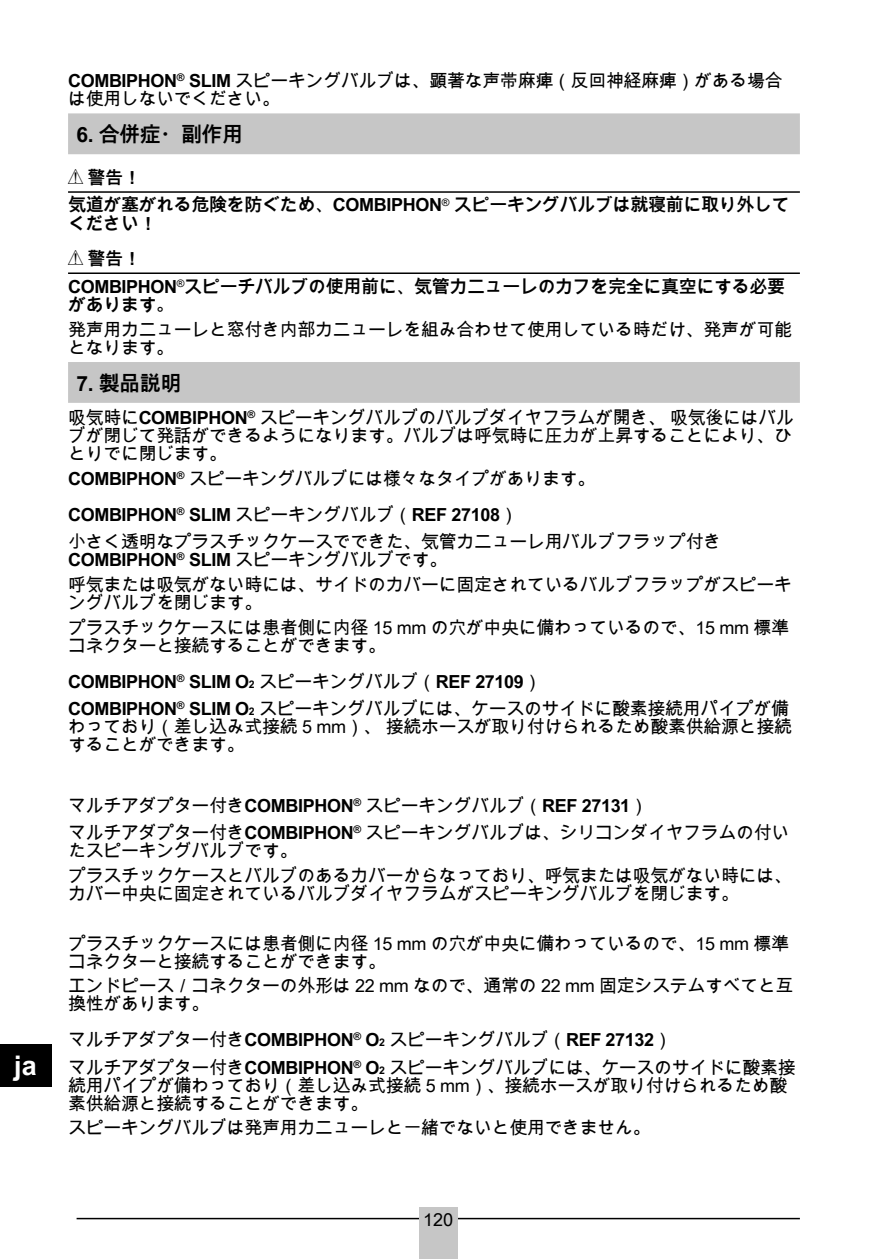
<style>
.page{position:relative;width:885px;height:1259px;background:#fff}
.page>*{position:absolute;margin:0;border:0;box-sizing:border-box;transform-origin:0 0}
.t1{font:700 27px "Arial Unicode MS";color:#fff}
.t2{font:700 21px "Arial Unicode MS";letter-spacing:-.02em;color:#000}
.t3{font:18px/18px "Arial Unicode MS";letter-spacing:-.02em;color:#000}
.t4{font:700 18px/27.3px "Arial Unicode MS";letter-spacing:-.02em;color:#000}
.s1{font-weight:700}
.s2{font-family:"Fahl Piktogramme";font-weight:400}
.s3{font-weight:700;font-size:10.5px}
</style>
<div class="page">
<hr style="left:77px;top:1217px;width:722px;height:2px;background:#000">
<div style="left:419px;top:1207px;width:38px;height:52px;background:#c6c6c6"></div>
<div style="left:0;top:1044px;width:51px;height:42px;background:#000"></div>
<svg style="left:68px;top:113px;width:731px;height:290px"></svg>
<hr style="left:68px;top:191px;width:731px;height:2px;background:#000">
<hr style="left:68px;top:272px;width:731px;height:2px;background:#000">
<h1 class="t1" style="left:14px;top:1045px;width:24px">ja</h1>
<p class="t3" style="left:68px;top:71px;width:716px"><span class="s1">COMBIPHON</span><sup>®</sup> <span class="s1">SLIM</span> スピーキングバルブは、顕著な声帯麻痺（反回神経麻痺）がある場合は使用しないでください。</p>
<p class="t2" style="left:77px;top:119px;width:168px">6. 合併症・副作用</p>
<p class="t4" style="left:68px;top:165px;width:723px"><span class="s2">N</span> 警告！<br>気道が塞がれる危険を防ぐため、COMBIPHON<sup>®</sup> スピーキングバルブは就寝前に取り外して</p>
<p class="t4" style="left:68px;top:206px;width:90px;line-height:35.7px">ください！<br><span class="s2">N</span> 警告！</p>
<p class="t4" style="left:68px;top:278px;width:718px;line-height:18px">COMBIPHON<sup>®</sup>スピーチバルブの使用前に、気管カニューレのカフを完全に真空にする必要があります。</p>
<p class="t3" style="left:68px;top:320px;width:725px">発声用カニューレと窓付き内部カニューレを組み合わせて使用している時だけ、発声が可能となります。</p>
<p class="t2" style="left:77px;top:368px;width:106px">7. 製品説明</p>
<p class="t3" style="left:68px;top:408px;width:727px;text-align:justify">吸気時に<span class="s1">COMBIPHON</span><sup>®</sup> スピーキングバルブのバルブダイヤフラムが開き、 吸気後にはバルブが閉じて発話ができるようになります。バルブは呼気時に圧力が上昇することにより、ひとりでに閉じます。</p>
<p class="t3" style="left:68px;top:460px;width:529px;line-height:35.7px"><span class="s1">COMBIPHON</span><sup>®</sup> スピーキングバルブには様々なタイプがあります。<br><span class="s1">COMBIPHON</span><sup>®</sup> <span class="s1">SLIM</span> スピーキングバルブ（<span class="s1">REF 27108</span>）</p>
<p class="t3" style="left:68px;top:532px;width:655px">小さく透明なプラスチックケースでできた、気管カニューレ用バルブフラップ付き<br><span class="s1">COMBIPHON</span><sup>®</sup> <span class="s1">SLIM</span> スピーキングバルブです。</p>
<p class="t3" style="left:68px;top:575px;width:725px">呼気または吸気がない時には、サイドのカバーに固定されているバルブフラップがスピーキングバルブを閉じます。</p>
<p class="t3" style="left:68px;top:618px;width:722px">プラスチックケースには患者側に内径 15 mm の穴が中央に備わっているので、15 mm 標準コネクターと接続することができます。</p>
<p class="t3" style="left:68px;top:667px;width:722px;line-height:27.3px"><span class="s1">COMBIPHON</span><sup>®</sup> <span class="s1">SLIM O</span><span class="s3">2</span> スピーキングバルブ（<span class="s1">REF 27109</span>）<br><span class="s1">COMBIPHON</span><sup>®</sup> <span class="s1">SLIM O</span><span class="s3">2</span> スピーキングバルブには、ケースのサイドに酸素接続用パイプが備</p>
<p class="t3" style="left:68px;top:717px;width:725px">わっており（差し込み式接続 5 mm）、 接続ホースが取り付けられるため酸素供給源と接続することができます。</p>
<p class="t3" style="left:68px;top:791px;width:723px;line-height:27.3px">マルチアダプター付き<span class="s1">COMBIPHON</span><sup>®</sup> スピーキングバルブ（<span class="s1">REF 27131</span>）<br>マルチアダプター付き<span class="s1">COMBIPHON</span><sup>®</sup> スピーキングバルブは、シリコンダイヤフラムの付い</p>
<p class="t3" style="left:68px;top:838px;width:725px;line-height:24.9px">たスピーキングバルブです。<br>プラスチックケースとバルブのあるカバーからなっており、呼気または吸気がない時には、</p>
<p class="t3" style="left:68px;top:884px;width:672px">カバー中央に固定されているバルブダイヤフラムがスピーキングバルブを閉じます。</p>
<p class="t3" style="left:68px;top:933px;width:722px">プラスチックケースには患者側に内径 15 mm の穴が中央に備わっているので、15 mm 標準コネクターと接続することができます。</p>
<p class="t3" style="left:68px;top:976px;width:727px">エンドピース／コネクターの外形は 22 mm なので、通常の 22 mm 固定システムすべてと互換性があります。</p>
<p class="t3" style="left:68px;top:1025px;width:729px;line-height:27.3px">マルチアダプター付き<span class="s1">COMBIPHON</span><sup>®</sup> <span class="s1">O</span><span class="s3">2</span> スピーキングバルブ（<span class="s1">REF 27132</span>）<br>マルチアダプター付き<span class="s1">COMBIPHON</span><sup>®</sup> <span class="s1">O</span><span class="s3">2</span> スピーキングバルブには、ケースのサイドに酸素接</p>
<p class="t3" style="left:68px;top:1075px;width:720px">続用パイプが備わっており（差し込み式接続 5 mm）、接続ホースが取り付けられるため酸素供給源と接続することができます。</p>
<p class="t3" style="left:68px;top:1118px;width:584px">スピーキングバルブは発声用カニューレと一緒でないと使用できません。</p>
<p class="t3" style="left:423px;top:1210px;width:32px">120</p>
</div>
